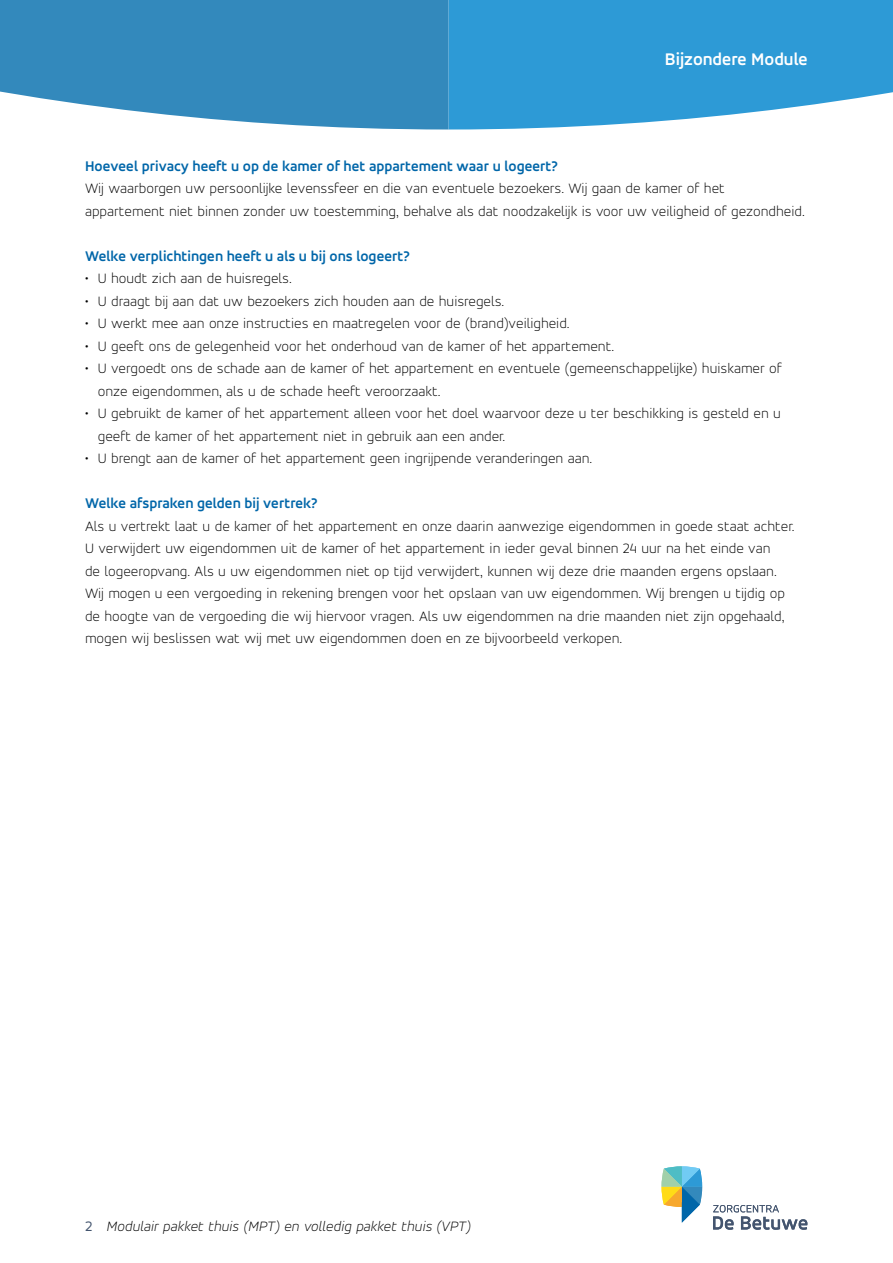
<style>
.page{position:relative;width:893px;height:1263px;background:#fff}
.page>*{position:absolute;margin:0;border:0;box-sizing:border-box;transform-origin:0 0}
.t1{font:700 18px "Accord Alternate";color:#fff}
.t2{font:200 15px/22.5px "Accord Alternate";color:#000}
.t3{font:700 15px "Accord Alternate";color:#0066a9}
.t4{font:15px "Accord Alternate Extra Light Itali";color:#000}
.s1{font-family:"Accord Alternate";color:#44556f}
</style>
<div class="page">
<svg style="left:0;top:42px;width:449px;height:87px;fill:#3389bc"></svg>
<svg style="left:449px;top:42px;width:444px;height:87px;fill:#2d9ad6"></svg>
<svg style="left:0;top:0;width:893px;height:42px"></svg>
<svg style="left:713px;top:1205px;width:94px;height:25px"></svg>
<svg style="left:661px;top:1166px;width:41px;height:56px"></svg>
<p class="t1" style="left:665px;top:48px;width:145px">Bijzondere Module</p>
<p class="t3" style="left:85px;top:157px;width:474px">Hoeveel privacy heeft u op de kamer of het appartement waar u logeert?</p>
<p class="t2" style="left:85px;top:177px;width:721px">Wij waarborgen uw persoonlijke levenssfeer en die van eventuele bezoekers. Wij gaan de kamer of het appartement niet binnen zonder uw toestemming, behalve als dat noodzakelijk is voor uw veiligheid of gezondheid.</p>
<p class="t3" style="left:85px;top:247px;width:326px">Welke verplichtingen heeft u als u bij ons logeert?</p>
<p class="t2" style="left:85px;top:267px;width:208px">• U houdt zich aan de huisregels.</p>
<p class="t2" style="left:85px;top:289px;width:421px">• U draagt bij aan dat uw bezoekers zich houden aan de huisregels.</p>
<p class="t2" style="left:85px;top:312px;width:486px">• U werkt mee aan onze instructies en maatregelen voor de (brand)veiligheid.</p>
<p class="t2" style="left:85px;top:334px;width:531px">• U geeft ons de gelegenheid voor het onderhoud van de kamer of het appartement.</p>
<p class="t2" style="left:98px;top:357px;width:685px;text-indent:-13px">• U vergoedt ons de schade aan de kamer of het appartement en eventuele (gemeenschappelijke) huiskamer of onze eigendommen, als u de schade heeft veroorzaakt.</p>
<p class="t2" style="left:98px;top:402px;width:685px;text-indent:-13px">• U gebruikt de kamer of het appartement alleen voor het doel waarvoor deze u ter beschikking is gesteld en u geeft de kamer of het appartement niet in gebruik aan een ander.</p>
<p class="t2" style="left:85px;top:447px;width:509px">• U brengt aan de kamer of het appartement geen ingrijpende veranderingen aan.</p>
<p class="t3" style="left:85px;top:494px;width:234px">Welke afspraken gelden bij vertrek?</p>
<p class="t2" style="left:85px;top:514px;width:711px">Als u vertrekt laat u de kamer of het appartement en onze daarin aanwezige eigendommen in goede staat achter.<br>U verwijdert uw eigendommen uit de kamer of het appartement in ieder geval binnen 24 uur na het einde van<br>de logeeropvang. Als u uw eigendommen niet op tijd verwijdert, kunnen wij deze drie maanden ergens opslaan.<br>Wij mogen u een vergoeding in rekening brengen voor het opslaan van uw eigendommen. Wij brengen u tijdig op de hoogte van de vergoeding die wij hiervoor vragen. Als uw eigendommen na drie maanden niet zijn opgehaald, mogen wij beslissen wat wij met uw eigendommen doen en ze bijvoorbeeld verkopen.</p>
<p class="t4" style="left:85px;top:1217px;width:387px"><span class="s1">2</span> Modulair pakket thuis (MPT) en volledig pakket thuis (VPT)</p>
</div>
